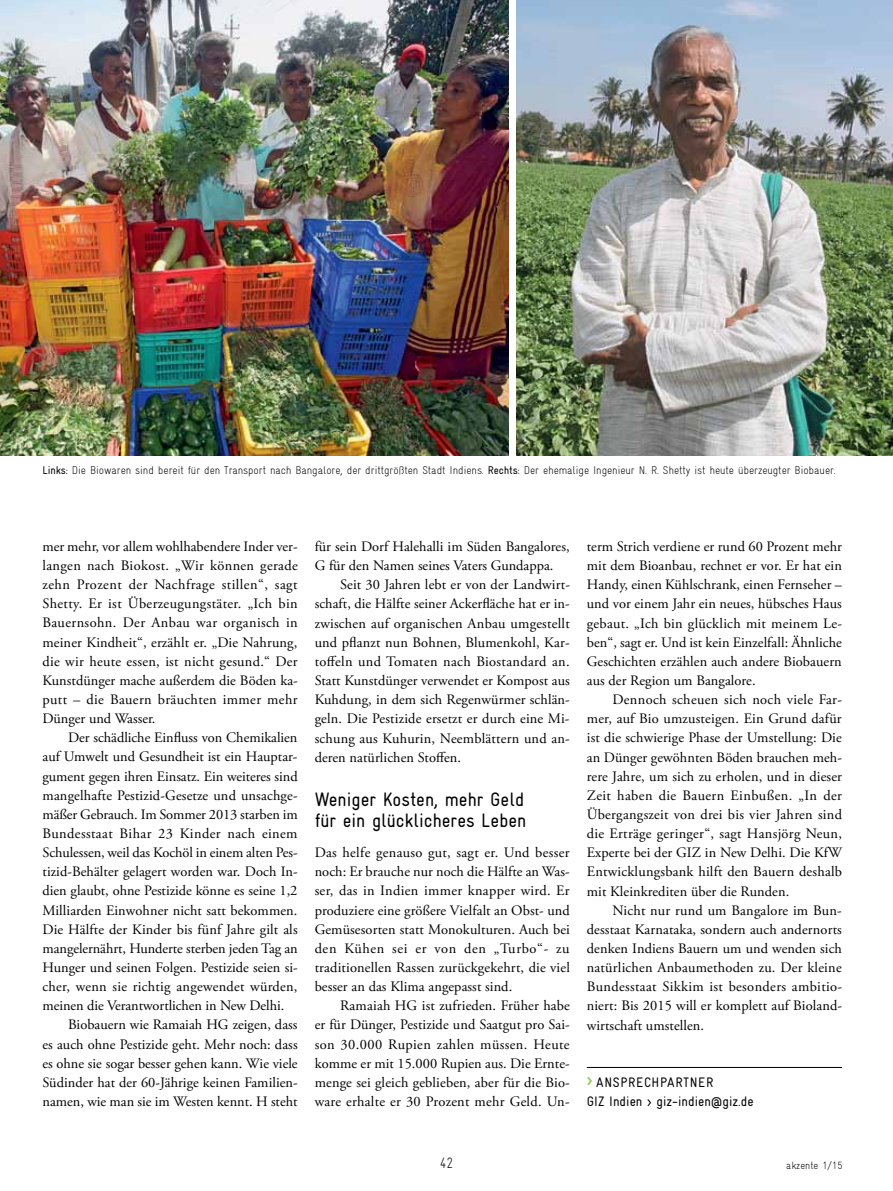
<style>
.page{position:relative;width:893px;height:1191px;background:#fff}
.page>*{position:absolute;margin:0;border:0;box-sizing:border-box;transform-origin:0 0}
.t1{font:19.5px/21px "Gravur Condensed Reg CE";color:#000}
.t2{font:15px "Gravur Condensed Light CE";color:#000;scale:.9 1}
.t3{font:14.4px/19.2px "Adobe Garamond Pro";letter-spacing:.005em;color:#000;text-align:justify}
.t4{font:14.4px "Adobe Garamond Pro";letter-spacing:.03em;color:#000}
.t5{font:13.8px/19.2px "Gravur Condensed Reg CE";color:#000}
.t6{font:11.25px "Gravur Condensed Light CE";letter-spacing:-.005em;color:#000}
.t7{font:10.5px "Gravur Condensed Light CE";color:#000}
.s1{font-family:"Gravur Condensed Reg CE"}
.s2{font-family:"Gravur Condensed Bold CE";font-size:16.5px;color:#8bc751}
</style>
<div class="page">
<img style="left:0;top:0;width:508px;height:455px">
<img style="left:517px;top:0;width:376px;height:455px">
<hr style="left:587px;top:1067px;width:255px;height:1px;background:#000">
<p class="t6" style="left:43px;top:464px;width:795px"><span class="s1">Links:</span> Die Biowaren sind bereit für den Transport nach Bangalore, der drittgrößten Stadt I ndiens. <span class="s1">Rechts:</span> Der ehemalige I ngenieur N. R. Shetty ist heute überzeugter Biobauer.</p>
<p class="t3" style="left:43px;top:537px;width:257px">mer mehr, vor allem wohlhabendere Inder ver&shy;langen nach Biokost. „Wir können gerade zehn Prozent der Nachfrage stillen“, sagt Shetty. Er ist Überzeugungstäter. „Ich bin Bauernsohn. Der Anbau war organisch in meiner Kindheit“, erzählt er. „Die Nahrung, die wir heute essen, ist nicht gesund.“ Der Kunstdünger mache außerdem die Böden ka&shy;putt – die Bauern bräuchten immer mehr Dünger und Wasser.</p>
<p class="t3" style="left:68px;top:728px;width:231px">Der schädliche Einfluss von Chemikalien</p>
<p class="t3" style="left:43px;top:747px;width:257px">auf Umwelt und Gesundheit ist ein Hauptar-</p>
<p class="t3" style="left:43px;top:767px;width:257px">gument gegen ihren Einsatz. Ein weiteres sind</p>
<p class="t3" style="left:43px;top:786px;width:257px">mangelhafte Pestizid-Gesetze und unsachge-</p>
<p class="t3" style="left:43px;top:805px;width:257px">mäßer Gebrauch. Im Sommer 2013 starben im</p>
<p class="t4" style="left:43px;top:824px;width:257px">Bundesstaat Bihar 23 Kinder nach einem</p>
<p class="t3" style="left:43px;top:843px;width:257px">Schulessen, weil das Kochöl in einem alten Pes-</p>
<p class="t3" style="left:43px;top:862px;width:257px">tizid-Behälter gelagert worden war. Doch In-</p>
<p class="t3" style="left:43px;top:881px;width:256px">dien glaubt, ohne Pestizide könne es seine 1,2</p>
<p class="t3" style="left:43px;top:901px;width:256px">Milliarden Einwohner nicht satt bekommen.</p>
<p class="t3" style="left:43px;top:920px;width:257px">Die Hälfte der Kinder bis fünf Jahre gilt als</p>
<p class="t3" style="left:43px;top:939px;width:257px">mangelernährt, Hunderte sterben jeden Tag an</p>
<p class="t3" style="left:43px;top:958px;width:257px">Hunger und seinen Folgen. Pestizide seien si-</p>
<p class="t3" style="left:43px;top:977px;width:256px">cher, wenn sie richtig angewendet würden,</p>
<p class="t3" style="left:43px;top:996px;width:243px">meinen die Verantwortlichen in New Delhi.</p>
<p class="t3" style="left:68px;top:1015px;width:231px">Biobauern wie Ramaiah HG zeigen, dass</p>
<p class="t3" style="left:43px;top:1035px;width:257px">es auch ohne Pestizide geht. Mehr noch: dass</p>
<p class="t3" style="left:43px;top:1054px;width:257px">es ohne sie sogar besser gehen kann. Wie viele</p>
<p class="t3" style="left:43px;top:1073px;width:257px">Südinder hat der 60-Jährige keinen Familien-</p>
<p class="t3" style="left:43px;top:1092px;width:257px">namen, wie man sie im Westen kennt. H steht</p>
<p class="t3" style="left:315px;top:537px;width:256px">für sein Dorf Halehalli im Süden Bangalores,<br>G für den Namen seines Vaters Gundappa.</p>
<p class="t3" style="left:315px;top:575px;width:257px;text-indent:26px">Seit 30 Jahren lebt er von der Landwirt&shy;schaft, die Hälfte seiner Ackerfläche hat er in&shy;zwischen auf organischen Anbau umgestellt und pflanzt nun Bohnen, Blumenkohl, Kar&shy;toffeln und Tomaten nach Biostandard an.<br>Statt Kunstdünger verwendet er Kompost aus Kuhdung, in dem sich Regenwürmer schlän&shy;geln. Die Pestizide ersetzt er durch eine Mi&shy;schung aus Kuhurin, Neemblättern und an&shy;deren natürlichen Stoffen.</p>
<h1 class="t1" style="left:315px;top:788px;width:213px">Weniger Kosten, mehr Geld für ein glücklicheres Leben</h1>
<p class="t3" style="left:315px;top:843px;width:257px">Das helfe genauso gut, sagt er. Und besser noch: Er brauche nur noch die Hälfte an Was&shy;ser, das in Indien immer knapper wird. Er produziere eine größere Vielfalt an Obst- und Gemüsesorten statt Monokulturen. Auch bei den Kühen sei er von den „Turbo“- zu traditionellen Rassen zurückgekehrt, die viel besser an das Klima angepasst sind.</p>
<p class="t3" style="left:315px;top:996px;width:257px;text-indent:26px">Ramaiah HG ist zufrieden. Früher habe er für Dünger, Pestizide und Saatgut pro Sai&shy;son 30.000 Rupien zahlen müssen. Heute komme er mit 15.000 Rupien aus. Die Ernte&shy;menge sei gleich geblieben, aber für die Bio&shy;ware erhalte er 30 Prozent mehr Geld. Un-</p>
<p class="t3" style="left:587px;top:537px;width:257px">term Strich verdiene er rund 60 Prozent mehr mit dem Bioanbau, rechnet er vor. Er hat ein Handy, einen Kühlschrank, einen Fernseher – und vor einem Jahr ein neues, hübsches Haus gebaut. „Ich bin glücklich mit meinem Le&shy;ben“, sagt er. Und ist kein Einzelfall: Ähnliche Geschichten erzählen auch andere Biobauern aus der Region um Bangalore.</p>
<p class="t3" style="left:587px;top:690px;width:257px;text-indent:26px">Dennoch scheuen sich noch viele Far&shy;mer, auf Bio umzusteigen. Ein Grund dafür ist die schwierige Phase der Umstellung: Die an Dünger gewöhnten Böden brauchen meh&shy;rere Jahre, um sich zu erholen, und in dieser Zeit haben die Bauern Einbußen. „In der Übergangszeit von drei bis vier Jahren sind die Erträge geringer“, sagt Hansjörg Neun, Experte bei der GIZ in New Delhi. Die KfW Entwicklungsbank hilft den Bauern deshalb mit Kleinkrediten über die Runden.</p>
<p class="t3" style="left:587px;top:901px;width:257px;text-indent:26px">Nicht nur rund um Bangalore im Bun&shy;desstaat Karnataka, sondern auch andernorts denken Indiens Bauern um und wenden sich natürlichen Anbaumethoden zu. Der kleine Bundesstaat Sikkim ist besonders ambitio&shy;niert: Bis 2015 will er komplett auf Bioland&shy;wirtschaft umstellen.</p>
<p class="t5" style="left:587px;top:1072px;width:168px"><span class="s2">&gt;</span> Ansprechpartner<br>GIZ Indien &gt; giz-indien@giz.de</p>
<p class="t2" style="left:440px;top:1154px;width:17px">42</p>
<p class="t7" style="left:786px;top:1158px;width:58px">akzente 1/15</p>
</div>
